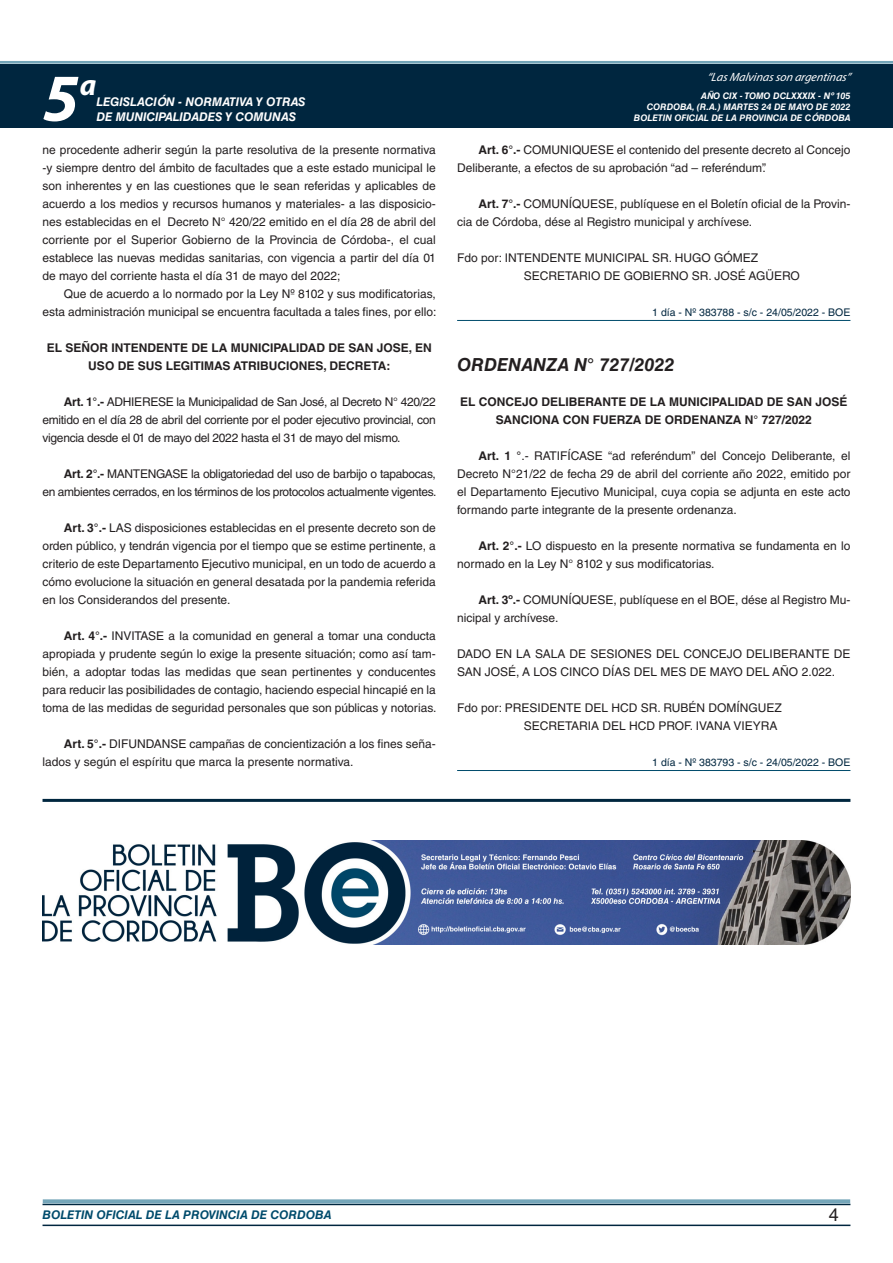
<style>
.page{position:relative;width:893px;height:1263px;background:#fff}
.page>*{position:absolute;margin:0;border:0;box-sizing:border-box;transform-origin:0 0}
.t1{font:italic 700 67.5px "Myriad Pro";color:#fff}
.t2{font:italic 700 30px "Myriad Pro";color:#fff}
.NOMBRE_DE_MINISTERIO{font:italic 700 18px "Helvetica LT Std";color:#231f20}
.t3{font:18px "Helvetica LT Std";color:#231f20}
.TEXTO_BASE{font:12px/18px "Helvetica LT Std";color:#231f20}
.RESUELVE{font:700 12px/18px "Helvetica LT Std";color:#231f20;text-align:center}
.TEXTO_BASE-2{font:12px/18px "Helvetica LT Std";letter-spacing:-.025em;color:#231f20;text-align:right}
.t4{font:italic 700 12px "Helvetica LT Std";color:#fff}
.t5{font:italic 700 12px "Helvetica LT Std";color:#004b6c}
.t6{font:italic 12px "Myriad Pro";color:#fff}
.FECHA_DE_VENCIMIENTO{font:10.5px "Helvetica LT Std";color:#00263f}
.t7{font:italic 700 9px/10.8px "Helvetica LT Std";color:#fff;text-align:right}
.s1{font-weight:700}
</style>
<div class="page">
<div style="left:0;top:61px;width:893px;height:6px;background:#fff;opacity:.75"></div>
<div style="left:0;top:64px;width:893px;height:64px;background:#00263f"></div>
<hr style="left:43px;top:1224px;width:807px;height:2px;background:#00263f">
<div style="left:42px;top:1198px;width:809px;height:8px;background:#fff;opacity:.75"></div>
<hr style="left:457px;top:320px;width:393px;height:1px;background:#004b6c">
<hr style="left:457px;top:770px;width:393px;height:1px;background:#004b6c">
<hr style="left:43px;top:799px;width:807px;height:3px;background:#00263f">
<img style="left:43px;top:841px;width:807px;height:103px">
<h1 class="t1" style="left:43px;top:54px;width:38px">5</h1>
<h2 class="t2" style="left:80px;top:66px;width:18px">a</h2>
<p class="t4" style="left:96px;top:95px;width:211px">LEGISLACIÓN - NORMATIVA Y OTRAS</p>
<p class="t4" style="left:96px;top:109px;width:201px">DE MUNICIPALIDADES Y COMUNAS</p>
<p class="TEXTO_BASE" style="left:43px;top:141px;width:395px;text-align:justify">ne procedente adherir según la parte resolutiva de la presente normativa -y siempre dentro del ámbito de facultades que a este estado municipal le son inherentes y en las cuestiones que le sean referidas y aplicables de acuerdo a los medios y recursos humanos y materiales- a las disposicio&shy;nes establecidas en el Decreto N° 420/22 emitido en el día 28 de abril del corriente por el Superior Gobierno de la Provincia de Córdoba-, el cual establece las nuevas medidas sanitarias, con vigencia a partir del día 01 de mayo del corriente hasta el día 31 de mayo del 2022;</p>
<p class="TEXTO_BASE" style="left:43px;top:285px;width:395px;text-align:right">Que de acuerdo a lo normado por la Ley Nº 8102 y sus modificatorias, esta administración municipal se encuentra facultada a tales fines, por ello:</p>
<p class="RESUELVE" style="left:47px;top:338px;width:386px">EL SEÑOR INTENDENTE DE LA MUNICIPALIDAD DE SAN JOSE, EN<br>USO DE SUS LEGITIMAS ATRIBUCIONES, DECRETA:</p>
<p class="TEXTO_BASE" style="left:43px;top:393px;width:395px;text-align:justify;text-indent:21px"><span class="s1">Art. 1°.-</span> ADHIERESE la Municipalidad de San José, al Decreto N° 420/22 emitido en el día 28 de abril del corriente por el poder ejecutivo provincial, con vigencia desde el 01 de mayo del 2022 hasta el 31 de mayo del mismo.</p>
<p class="TEXTO_BASE-2" style="left:43px;top:465px;width:396px"><span class="s1">Art. 2°.-</span> MANTENGASE la obligatoriedad del uso de barbijo o tapabocas,<br>en ambientes cerrados, en los términos de los protocolos actualmente vigentes.</p>
<p class="TEXTO_BASE" style="left:43px;top:519px;width:395px;text-align:justify;text-indent:21px"><span class="s1">Art. 3°.-</span> LAS disposiciones establecidas en el presente decreto son de orden público, y tendrán vigencia por el tiempo que se estime pertinente, a criterio de este Departamento Ejecutivo municipal, en un todo de acuerdo a cómo evolucione la situación en general desatada por la pandemia referida en los Considerandos del presente.</p>
<p class="TEXTO_BASE" style="left:43px;top:627px;width:395px;text-align:justify;text-indent:21px"><span class="s1">Art. 4°.-</span> INVITASE a la comunidad en general a tomar una conducta apropiada y prudente según lo exige la presente situación; como así tam&shy;bién, a adoptar todas las medidas que sean pertinentes y conducentes para reducir las posibilidades de contagio, haciendo especial hincapié en la toma de las medidas de seguridad personales que son públicas y notorias.</p>
<p class="TEXTO_BASE" style="left:43px;top:735px;width:395px;text-indent:21px"><span class="s1">Art. 5°.-</span> DIFUNDANSE campañas de concientización a los fines seña&shy;lados y según el espíritu que marca la presente normativa.</p>
<p class="t6" style="left:707px;top:70px;width:145px">“LasMalvinasson argentinas”</p>
<p class="t7" style="left:634px;top:91px;width:218px">AÑO CIX - TOMO DCLXXXIX - Nº 105<br>CORDOBA, (R.A.) MARTES 24 DE MAYO DE 2022<br>BOLETIN OFICIAL DE LA PROVINCIA DE CÓRDOBA</p>
<p class="TEXTO_BASE" style="left:457px;top:141px;width:395px;text-indent:21px"><span class="s1">Art. 6°.-</span> COMUNIQUESE el contenido del presente decreto al Concejo<br>Deliberante, a efectos de su aprobación “ad – referéndum”.</p>
<p class="TEXTO_BASE" style="left:457px;top:195px;width:395px;text-indent:21px"><span class="s1">Art. 7°.-</span> COMUNÍQUESE, publíquese en el Boletín oficial de la Provin&shy;cia de Córdoba, dése al Registro municipal y archívese.</p>
<p class="TEXTO_BASE" style="left:457px;top:249px;width:302px">Fdo por: INTENDENTE MUNICIPAL SR. HUGO GÓMEZ</p>
<p class="TEXTO_BASE" style="left:524px;top:267px;width:278px">SECRETARIO DE GOBIERNO SR. JOSÉ AGÜERO</p>
<p class="FECHA_DE_VENCIMIENTO" style="left:652px;top:306px;width:200px">1 día - Nº 383788 - s/c - 24/05/2022 - BOE</p>
<p class="NOMBRE_DE_MINISTERIO" style="left:457px;top:354px;width:219px">ORDENANZA N° 727/2022</p>
<p class="RESUELVE" style="left:460px;top:392px;width:389px">EL CONCEJO DELIBERANTE DE LA MUNICIPALIDAD DE SAN JOSÉ<br>SANCIONA CON FUERZA DE ORDENANZA N° 727/2022</p>
<p class="TEXTO_BASE" style="left:457px;top:447px;width:395px;text-align:justify;text-indent:21px"><span class="s1">Art. 1 °</span>.- RATIFÍCASE “ad referéndum” del Concejo Deliberante, el Decreto N°21/22 de fecha 29 de abril del corriente año 2022, emitido por el Departamento Ejecutivo Municipal, cuya copia se adjunta en este acto formando parte integrante de la presente ordenanza.</p>
<p class="TEXTO_BASE" style="left:457px;top:537px;width:395px;text-indent:21px"><span class="s1">Art. 2°.-</span> LO dispuesto en la presente normativa se fundamenta en lo normado en la Ley N° 8102 y sus modificatorias.</p>
<p class="TEXTO_BASE" style="left:457px;top:591px;width:395px;text-indent:21px"><span class="s1">Art. 3º.-</span> COMUNÍQUESE, publíquese en el BOE, dése al Registro Mu&shy;nicipal y archívese.</p>
<p class="TEXTO_BASE" style="left:457px;top:645px;width:395px">DADO EN LA SALA DE SESIONES DEL CONCEJO DELIBERANTE DE<br>SAN JOSÉ, A LOS CINCO DÍAS DEL MES DE MAYO DEL AÑO 2.022.</p>
<p class="TEXTO_BASE" style="left:457px;top:699px;width:326px">Fdo por: PRESIDENTE DEL HCD SR. RUBÉN DOMÍNGUEZ</p>
<p class="TEXTO_BASE" style="left:524px;top:717px;width:255px">SECRETARIA DEL HCD PROF. IVANA VIEYRA</p>
<p class="FECHA_DE_VENCIMIENTO" style="left:652px;top:756px;width:200px">1 día - Nº 383793 - s/c - 24/05/2022 - BOE</p>
<p class="t5" style="left:43px;top:1208px;width:290px">BOLETIN OFICIAL DE LA PROVINCIA DE CORDOBA</p>
<h3 class="t3" style="left:829px;top:1204px;width:12px">4</h3>
</div>
